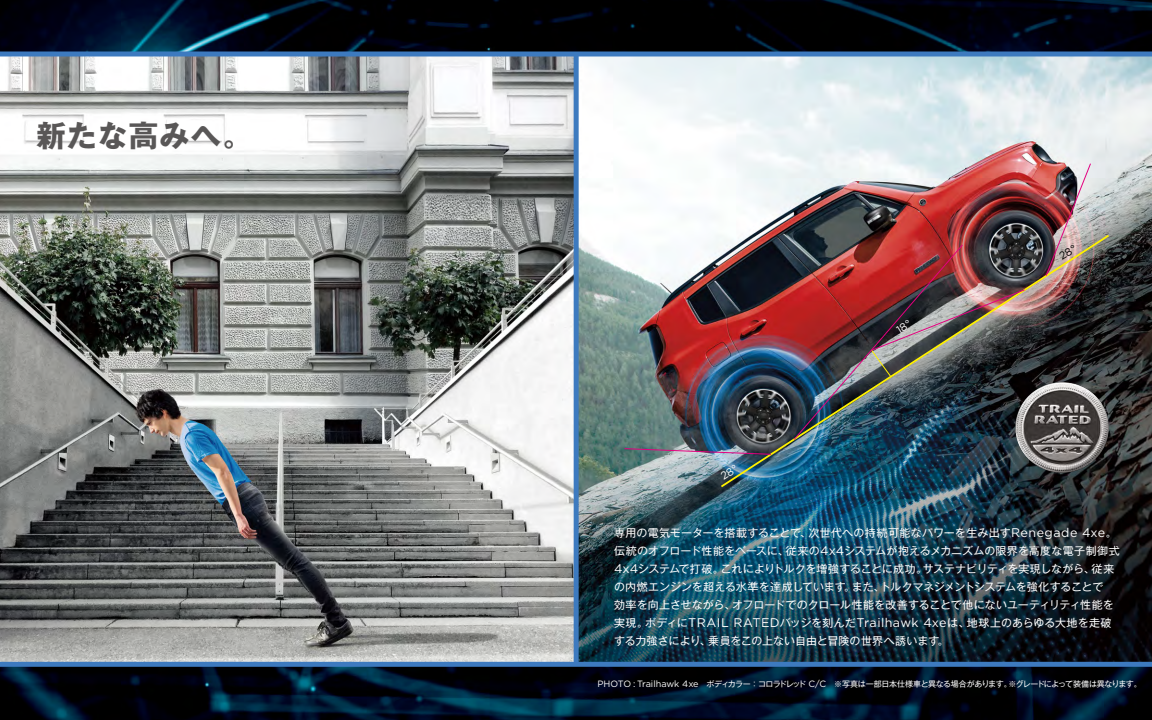
<style>
.page{position:relative;width:1152px;height:720px;background:#fff}
.page>*{position:absolute;margin:0;border:0;box-sizing:border-box;transform-origin:0 0}
.t1{font:700 30px "Gothic MB101 Pro";letter-spacing:.03em;color:#595757}
.t2{font:11px/18px "Gothic MB101 Pr 6 N";color:#fff}
.t3{font:8px "Gothic MB101 Pro";letter-spacing:-.065em;color:#fff}
.s1{font-family:"Gotham";font-size:12.5px}
.s2{font-family:"Gotham";font-size:9.1px}
</style>
<div class="page">
<img style="left:0;top:0;width:1152px;height:720px">
<img style="left:719px;top:233px;width:392px;height:256px">
<hr style="left:0;top:52px;width:1152px;height:4px;background:#3d7abf">
<div style="left:574px;top:54px;width:5px;height:610px;background:#3d7abf"></div>
<div style="left:0;top:662px;width:1152px;height:5px;background:#3d7abf"></div>
<svg style="left:624px;top:448px;width:148px;height:7px"></svg>
<img style="left:793px;top:244px;width:171px;height:197px">
<svg style="left:720px;top:464px;width:16px;height:16px"></svg>
<img style="left:870px;top:289px;width:156px;height:89px">
<img style="left:1045px;top:163px;width:47px;height:114px">
<h1 class="t1" style="left:36px;top:110px;width:218px">新たな高みへ。</h1>
<p class="t2" style="left:614px;top:523px;width:507px">専用の電気モーターを搭載することで、次世代への持続可能なパワーを生み出す<span class="s1">Renegade 4xe</span>。伝統のオフロード性能をベースに、従来の<span class="s1">4x4</span>システムが抱えるメカニズムの限界を高度な電子制御式<span class="s1">4x4</span>システムで打破。これによりトルクを増強することに成功。サステナビリティを実現しながら、従来の内燃エンジンを超える水準を達成しています。また、トルクマネジメントシステムを強化することで<br>効率を向上させながら、オフロードでのクロール性能を改善することで他にないユーティリティ性能を実現。ボディに<span class="s1">TRAIL RATED</span>バッジを刻んだ<span class="s1">Trailhawk 4xe</span>は、地球上のあらゆる大地を走破する力強さにより、乗員をこの上ない自由と冒険の世界へ誘います。</p>
<p class="t3" style="left:598px;top:677px;width:546px"><span class="s2">PHOTO : Trailhawk 4xe</span>　ボディカラー：コロラドレッド <span class="s2">C/C</span>　※写真は一部日本仕様車と異なる場合があります。※グレードによって装備は異なります。</p>
</div>
